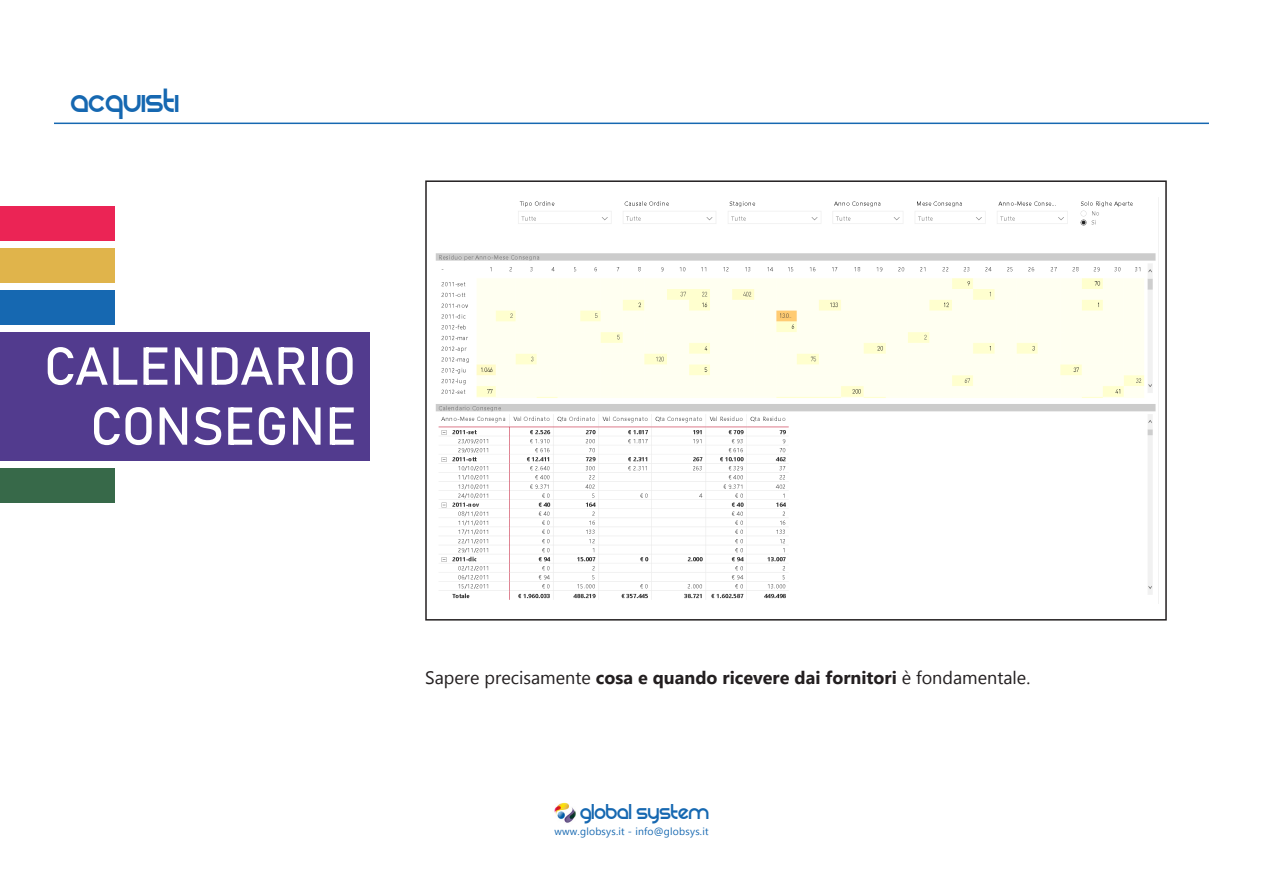
<style>
.page{position:relative;width:1263px;height:893px;background:#fff}
.page>*{position:absolute;margin:0;border:0;box-sizing:border-box;transform-origin:0 0}
.t1{font:52.5px/60px "Bahnschrift";color:#fff;text-align:right}
.t2{font:37.5px "REZ";color:#1668b1}
.t3{font:24px "REZ";color:#1668b1}
.t4{font:18px "Gadugi";color:#231f20}
.t5{font:10.35px "Gadugi";letter-spacing:.02em;color:#1668b1}
.s1{font-weight:700}
</style>
<div class="page">
<hr style="left:54px;top:123px;width:1155px;height:1px;background:#1668b1">
<img style="left:435px;top:201px;width:721px;height:399px">
<div style="left:425px;top:180px;width:742px;height:441px;border:2px solid #231f20"></div>
<div style="left:0;top:332px;width:370px;height:129px;background:#523b8e"></div>
<div style="left:0;top:206px;width:115px;height:35px;background:#eb2455"></div>
<div style="left:0;top:248px;width:115px;height:35px;background:#e0b44b"></div>
<div style="left:0;top:290px;width:115px;height:35px;background:#1668b1"></div>
<div style="left:0;top:468px;width:114px;height:35px;background:#376949"></div>
<img style="left:554px;top:802px;width:22px;height:21px">
<p class="t2" style="left:71px;top:88px;width:110px">acquisti</p>
<p class="t1" style="left:44px;top:333px;width:314px">CALENDARIO<br>CONSEGNE</p>
<p class="t4" style="left:425px;top:666px;width:606px">Sapere precisamente <span class="s1">cosa e quando ricevere dai fornitori</span> è fondamentale.</p>
<p class="t3" style="left:580px;top:804px;width:130px">global System</p>
<p class="t5" style="left:554px;top:825px;width:156px">www.globsys.it - info@globsys.it</p>
</div>
